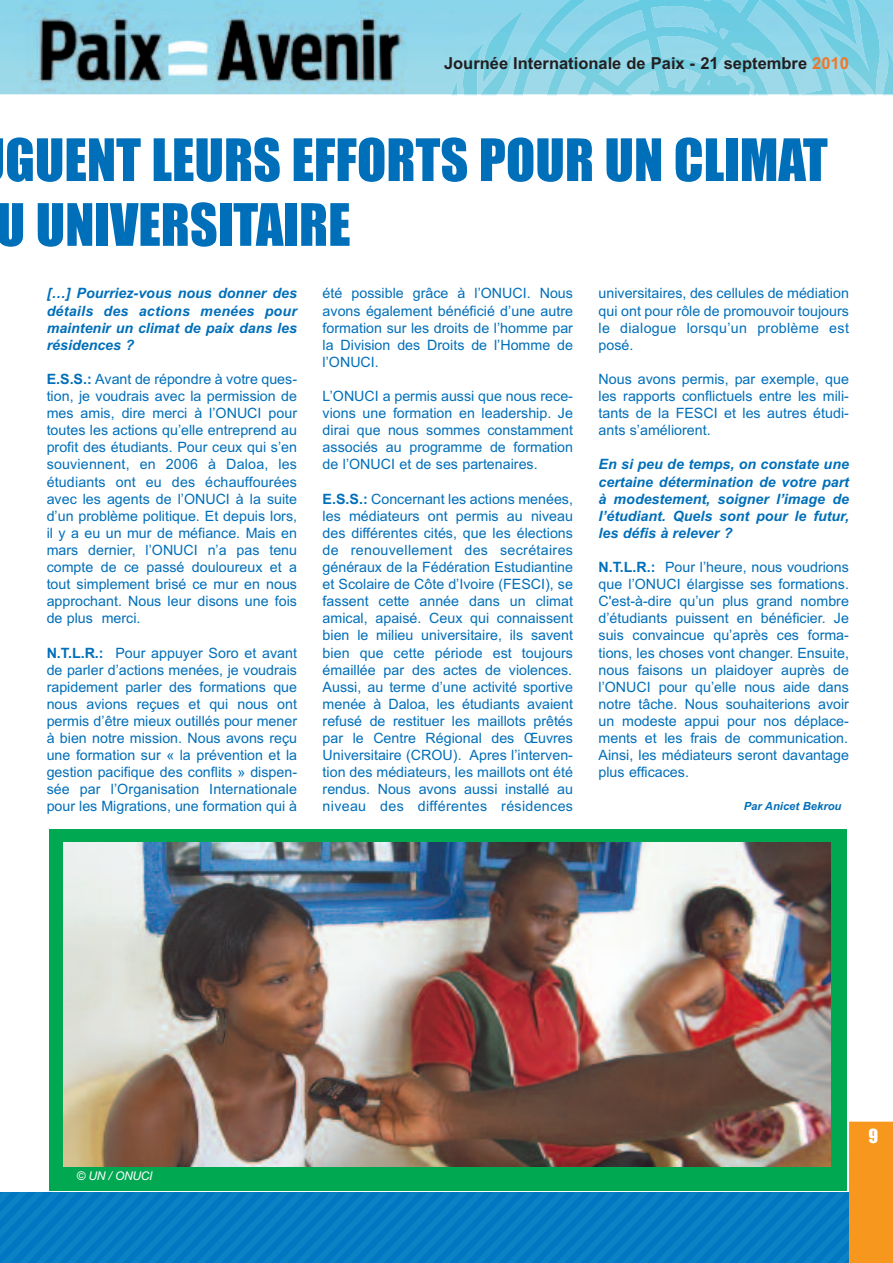
<style>
.page{position:relative;width:893px;height:1263px;background:#fff}
.page>*{position:absolute;margin:0;border:0;box-sizing:border-box;transform-origin:0 0}
.t1{font:54px/64.8px "Impact";color:#006fba}
.t2{font:18px "Impact";color:#fff}
.t3{font:700 16.5px "Arial";color:#231f20}
.t4{font:14.25px/17.1px "Arial";color:#006fba;text-align:justify}
.t5{font:italic 700 14.25px/17.1px "Arial";color:#006fba;text-align:justify}
.t6{font:italic 12px "Arial";letter-spacing:-.02em;color:#fff}
.t7{font:italic 700 11.25px "Arial";color:#006fba}
.s1{color:#f07729}
.s2{font-weight:700}
</style>
<div class="page">
<div style="left:0;top:1192px;width:849px;height:71px;background:#057bc2"></div>
<img style="left:0;top:0;width:893px;height:94px">
<div style="left:849px;top:1122px;width:44px;height:141px;background:#f7971d"></div>
<svg style="left:513px;top:94px;width:320px;height:1px"></svg>
<img style="left:513px;top:0;width:305px;height:94px">
<img style="left:482px;top:10px;width:42px;height:73px">
<img style="left:486px;top:52px;width:26px;height:42px">
<svg style="left:464px;top:94px;width:33px;height:1px"></svg>
<img style="left:462px;top:42px;width:24px;height:52px">
<img style="left:452px;top:79px;width:7px;height:15px">
<img style="left:794px;top:0;width:24px;height:46px">
<img style="left:818px;top:0;width:62px;height:94px">
<img style="left:883px;top:43px;width:10px;height:51px">
<svg style="left:850px;top:94px;width:16px;height:1px"></svg>
<img style="left:841px;top:64px;width:24px;height:30px">
<div style="left:49px;top:829px;width:798px;height:361px;background:#00a851"></div>
<img style="left:64px;top:842px;width:767px;height:324px">
<p class="t3" style="left:444px;top:53px;width:406px">Journée Internationale de Paix - 21 septembre <span class="s1">2010</span></p>
<h1 class="t1" style="left:-4px;top:130px;width:834px">GUENT LEURS EFFORTS POUR UN CLIMAT<br>U UNIVERSITAIRE</h1>
<p class="t5" style="left:47px;top:285px;width:252px">[…] Pourriez-vous nous donner des détails des actions menées pour maintenir un climat de paix dans les résidences ?</p>
<p class="t4" style="left:47px;top:370px;width:252px"><span class="s2">E.S.S.:</span> Avant de répondre à votre ques&shy;tion, je voudrais avec la permission de mes amis, dire merci à l’ONUCI pour toutes les actions qu’elle entreprend au profit des étudiants. Pour ceux qui s’en souviennent, en 2006 à Daloa, les étudiants ont eu des échauffourées avec les agents de l’ONUCI à la suite d’un problème politique. Et depuis lors, il y a eu un mur de méfiance. Mais en mars dernier, l’ONUCI n’a pas tenu compte de ce passé douloureux et a tout simplement brisé ce mur en nous approchant. Nous leur disons une fois de plus merci.</p>
<p class="t4" style="left:47px;top:644px;width:252px"><span class="s2">N.T.L.R.:</span> Pour appuyer Soro et avant de parler d’actions menées, je voudrais rapidement parler des formations que nous avions reçues et qui nous ont permis d’être mieux outillés pour mener à bien notre mission. Nous avons reçu une formation sur « la prévention et la gestion pacifique des conflits » dispen&shy;sée par l’Organisation Internationale pour les Migrations, une formation qui à</p>
<p class="t4" style="left:323px;top:285px;width:252px">été possible grâce à l’ONUCI. Nous avons également bénéficié d’une autre formation sur les droits de l’homme par la Division des Droits de l’Homme de l’ONUCI.</p>
<p class="t4" style="left:323px;top:388px;width:252px">L’ONUCI a permis aussi que nous rece&shy;vions une formation en leadership. Je dirai que nous sommes constamment associés au programme de formation de l’ONUCI et de ses partenaires.</p>
<p class="t4" style="left:323px;top:490px;width:252px"><span class="s2">E.S.S.:</span> Concernant les actions menées, les médiateurs ont permis au niveau des différentes cités, que les élections de renouvellement des secrétaires généraux de la Fédération Estudiantine et Scolaire de Côte d’Ivoire (FESCI), se fassent cette année dans un climat amical, apaisé. Ceux qui connaissent bien le milieu universitaire, ils savent bien que cette période est toujours émaillée par des actes de violences.<br>Aussi, au terme d’une activité sportive menée à Daloa, les étudiants avaient refusé de restituer les maillots prêtés par le Centre Régional des Œuvres Universitaire (CROU). Apres l’interven&shy;tion des médiateurs, les maillots ont été rendus. Nous avons aussi installé au niveau des différentes résidences</p>
<p class="t4" style="left:598px;top:285px;width:252px">universitaires, des cellules de médiation qui ont pour rôle de promouvoir toujours le dialogue lorsqu’un problème est posé.</p>
<p class="t4" style="left:598px;top:370px;width:252px">Nous avons permis, par exemple, que les rapports conflictuels entre les mili&shy;tants de la FESCI et les autres étudi&shy;ants s’améliorent.</p>
<p class="t5" style="left:598px;top:456px;width:252px">En si peu de temps, on constate une certaine détermination de votre part à modestement, soigner l’image de l’étudiant. Quels sont pour le futur, les défis à relever ?</p>
<p class="t4" style="left:598px;top:559px;width:252px"><span class="s2">N.T.L.R.:</span> Pour l’heure, nous voudrions que l’ONUCI élargisse ses formations.<br>C'est-à-dire qu’un plus grand nombre d’étudiants puissent en bénéficier. Je suis convaincue qu’après ces forma&shy;tions, les choses vont changer. Ensuite, nous faisons un plaidoyer auprès de l’ONUCI pour qu’elle nous aide dans notre tâche. Nous souhaiterions avoir un modeste appui pour nos déplace&shy;ments et les frais de communication.<br>Ainsi, les médiateurs seront davantage plus efficaces.</p>
<p class="t7" style="left:744px;top:800px;width:99px">Par Anicet Bekrou</p>
<p class="t6" style="left:76px;top:1169px;width:78px">© UN / ONUCI</p>
<p class="t2" style="left:868px;top:1126px;width:11px">9</p>
</div>
